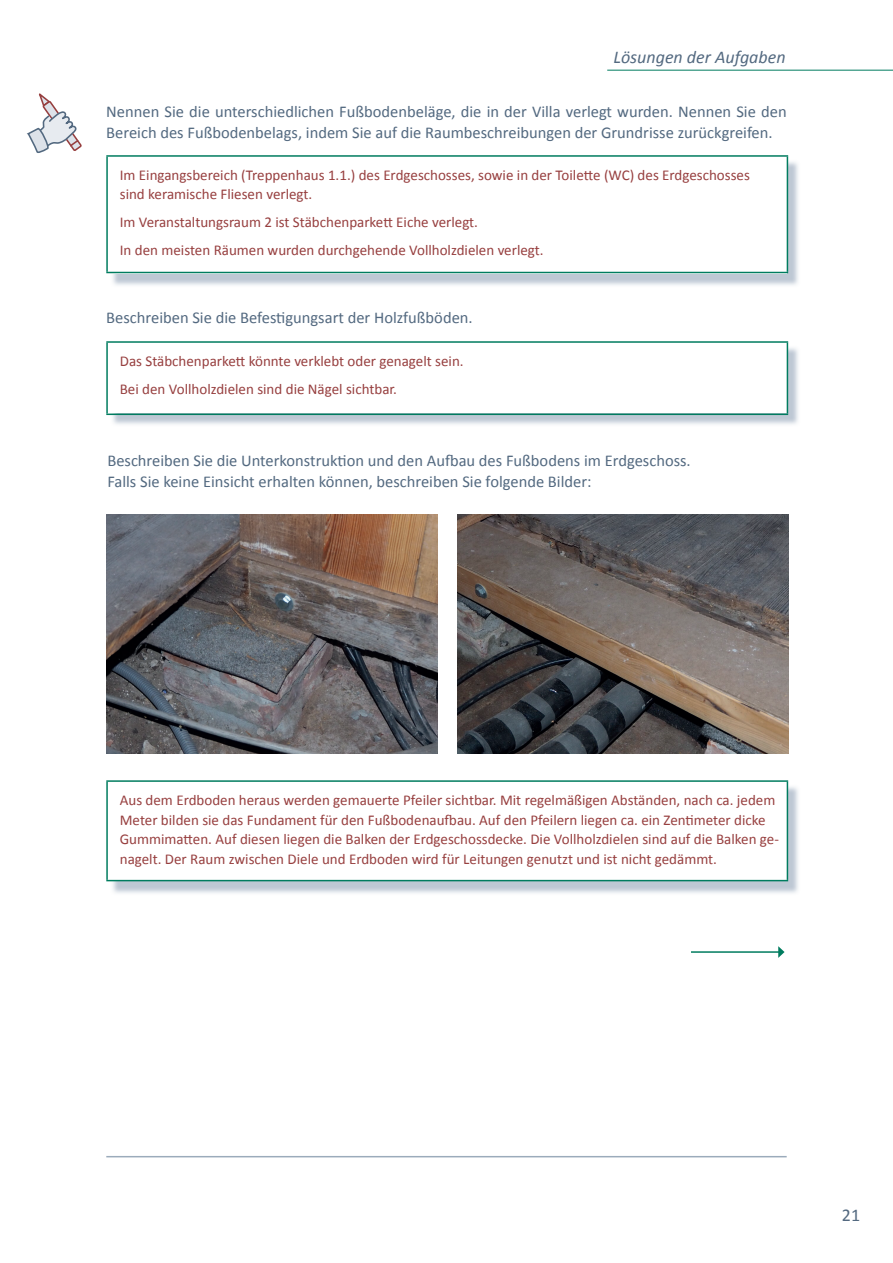
<style>
.page{position:relative;width:893px;height:1263px;background:#fff}
.page>*{position:absolute;margin:0;border:0;box-sizing:border-box;transform-origin:0 0}
.t1{font:italic 18px "Calibri";color:#536980}
.t2{font:18px "Calibri";color:#536980}
.t3{font:16.5px/21px "Calibri";color:#536980}
.t4{font:15px/19.5px "Calibri";color:#973f3f}
</style>
<div class="page">
<hr style="left:607px;top:70px;width:286px;height:1px;background:#007c5f">
<hr style="left:106px;top:1156px;width:681px;height:1px;background:#9babbb">
<img style="left:106px;top:514px;width:332px;height:239px">
<img style="left:457px;top:514px;width:332px;height:239px">
<svg style="left:27px;top:93px;width:55px;height:60px"></svg>
<img style="left:112px;top:159px;width:686px;height:126px">
<div style="left:106px;top:155px;width:681px;height:119px;background:#fff"></div>
<img style="left:111px;top:785px;width:687px;height:108px">
<div style="left:106px;top:780px;width:681px;height:101px;background:#fff"></div>
<img style="left:111px;top:345px;width:687px;height:80px">
<div style="left:106px;top:341px;width:681px;height:72px;background:#fff"></div>
<hr style="left:106px;top:155px;width:682px;height:2px;background:#007c5f">
<hr style="left:106px;top:157px;width:2px;height:115px;background:#007c5f">
<hr style="left:787px;top:157px;width:1px;height:115px;background:#007c5f">
<hr style="left:106px;top:272px;width:682px;height:1px;background:#007c5f">
<hr style="left:106px;top:780px;width:682px;height:2px;background:#007c5f">
<hr style="left:106px;top:782px;width:2px;height:98px;background:#007c5f">
<hr style="left:787px;top:782px;width:1px;height:98px;background:#007c5f">
<hr style="left:106px;top:880px;width:682px;height:1px;background:#007c5f">
<hr style="left:106px;top:341px;width:682px;height:2px;background:#007c5f">
<hr style="left:106px;top:343px;width:2px;height:71px;background:#007c5f">
<hr style="left:787px;top:343px;width:1px;height:71px;background:#007c5f">
<hr style="left:106px;top:414px;width:682px;height:1px;background:#007c5f">
<hr style="left:691px;top:951px;width:88px;height:2px;background:#007c5f">
<svg style="left:778px;top:946px;width:6px;height:12px"></svg>
<p class="t1" style="left:613px;top:45px;width:174px">Lösungen der Aufgaben</p>
<p class="t3" style="left:106px;top:100px;width:682px">Nennen Sie die unterschiedlichen Fußbodenbeläge, die in der Villa verlegt wurden. Nennen Sie den<br>Bereich des Fußbodenbelags, indem Sie auf die Raumbeschreibungen der Grundrisse zurückgreifen.</p>
<p class="t4" style="left:120px;top:165px;width:632px">Im Eingangsbereich (Treppenhaus 1.1.) des Erdgeschosses, sowie in der Toilette (WC) des Erdgeschosses sind keramische Fliesen verlegt.</p>
<p class="t4" style="left:120px;top:208px;width:425px;line-height:28px">Im Veranstaltungsraum 2 ist Stäbchenparkett Eiche verlegt.<br>In den meisten Räumen wurden durchgehende Vollholzdielen verlegt.</p>
<p class="t3" style="left:106px;top:306px;width:368px">Beschreiben Sie die Befestigungsart der Holzfußböden.</p>
<p class="t4" style="left:120px;top:346px;width:345px;line-height:28px">Das Stäbchenparkett könnte verklebt oder genagelt sein.<br>Bei den Vollholzdielen sind die Nägel sichtbar.</p>
<p class="t3" style="left:107px;top:449px;width:585px">Beschreiben Sie die Unterkonstruktion und den Aufbau des Fußbodens im Erdgeschoss.<br>Falls Sie keine Einsicht erhalten können, beschreiben Sie folgende Bilder:</p>
<p class="t4" style="left:120px;top:790px;width:661px">Aus dem Erdboden heraus werden gemauerte Pfeiler sichtbar. Mit regelmäßigen Abständen, nach ca. jedem Meter bilden sie das Fundament für den Fußbodenaufbau. Auf den Pfeilern liegen ca. ein Zentimeter dicke Gummimatten. Auf diesen liegen die Balken der Erdgeschossdecke. Die Vollholzdielen sind auf die Balken ge&shy;nagelt. Der Raum zwischen Diele und Erdboden wird für Leitungen genutzt und ist nicht gedämmt.</p>
<p class="t2" style="left:842px;top:1204px;width:20px">21</p>
</div>
